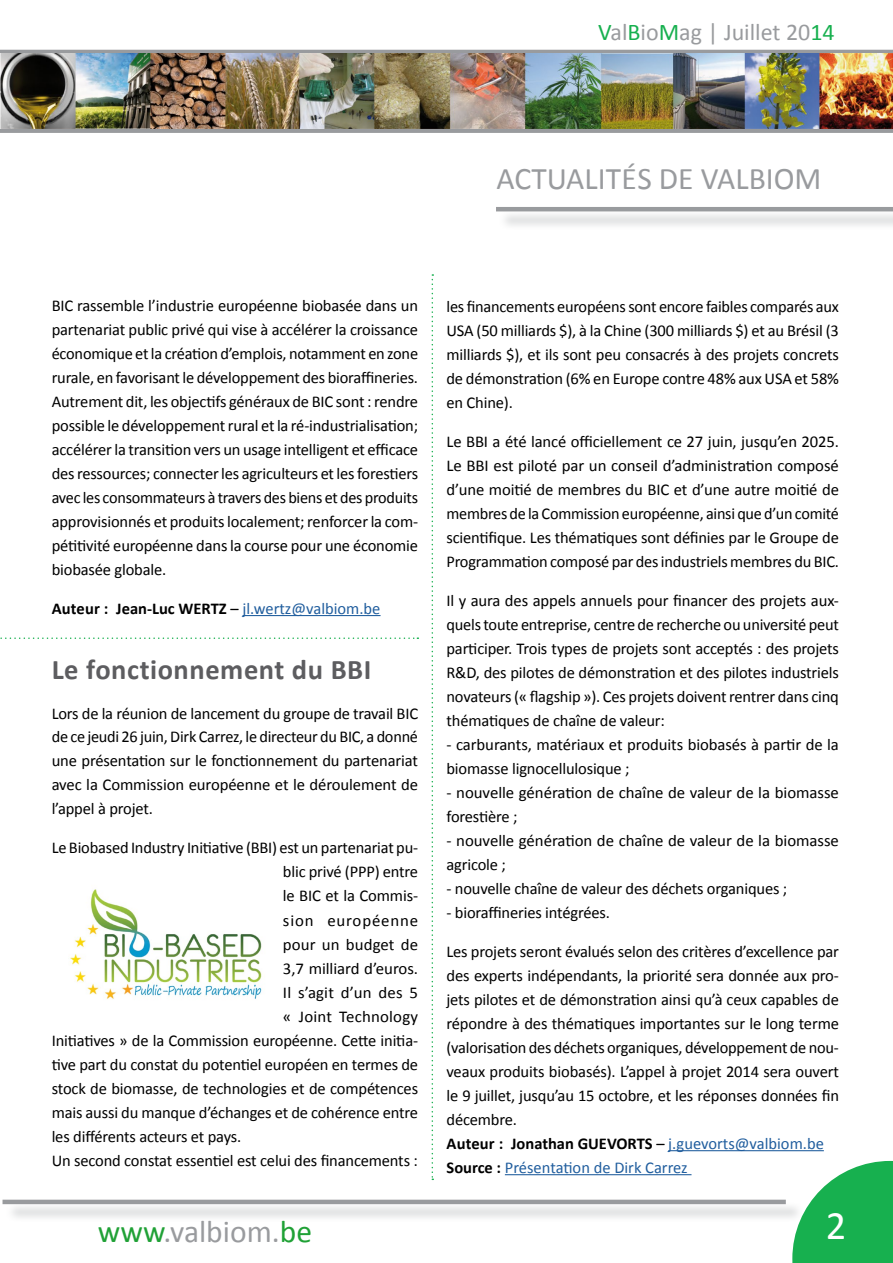
<style>
.page{position:relative;width:893px;height:1263px;background:#fff}
.page>*{position:absolute;margin:0;border:0;box-sizing:border-box;transform-origin:0 0}
.t1{font:40.5px "Calibri";color:#fff}
.t2{font:31.5px "Calibri";color:#999b9e}
.t3{font:700 28.5px "Calibri";letter-spacing:.02em;color:#5d5d60}
.t4{font:24px "Calibri";color:#999b9e}
.t5{font:16.5px/24px "Calibri";letter-spacing:-.01em;color:#000;text-align:justify}
.t6{font:700 16.5px "Calibri";color:#000}
.t7{font:16.5px "Calibri";letter-spacing:.01em;color:#000}
.t8{font:16.5px "Calibri";letter-spacing:.05em;color:#000}
.s1{color:#17b04f}
.s2{font-weight:400}
.s3{font-weight:400;color:#215e9e}
.s4{font-weight:700}
.s5{color:#215e9e}
.s6{color:#20a136}
</style>
<div class="page">
<svg style="left:792px;top:1161px;width:101px;height:102px"></svg>
<div style="left:5px;top:1202px;width:799px;height:21px;background:#b1b4b6;opacity:.75"></div>
<hr style="left:3px;top:1200px;width:783px;height:4px;background:#999b9e">
<div style="left:0;top:128px;width:893px;height:5px;background:#999b9e"></div>
<hr style="left:0;top:50px;width:893px;height:4px;background:#999b9e">
<img style="left:0;top:53px;width:893px;height:75px">
<div style="left:499px;top:209px;width:394px;height:21px;background:#b1b4b6;opacity:.75"></div>
<hr style="left:496px;top:207px;width:397px;height:4px;background:#999b9e">
<hr style="left:242px;top:615px;width:139px;height:1px;background:#215e9e">
<hr style="left:668px;top:1150px;width:156px;height:1px;background:#215e9e">
<hr style="left:505px;top:1174px;width:186px;height:1px;background:#215e9e">
<img style="left:70px;top:889px;width:192px;height:110px">
<svg style="left:0;top:637px;width:418px;height:2px"></svg>
<svg style="left:432px;top:274px;width:1px;height:906px"></svg>
<h3 class="t4" style="left:598px;top:17px;width:238px"><span class="s1">V</span>al<span class="s1">B</span>io<span class="s1">M</span>ag | Juillet 20<span class="s1">14</span></h3>
<h2 class="t2" style="left:496px;top:159px;width:327px">ACTUALITéS DE VALBIOM</h2>
<p class="t5" style="left:52px;top:293px;width:368px">BIC rassemble l’industrie européenne biobasée dans un partenariat public privé qui vise à accélérer la croissance économique et la création d’emplois, notamment en zone rurale, en favorisant le développement des bioraffineries.<br>Autrement dit, les objectifs généraux de BIC sont : rendre possible le développement rural et la ré-industrialisation; accélérer la transition vers un usage intelligent et efficace des ressources; connecter les agriculteurs et les forestiers avec les consommateurs à travers des biens et des produits approvisionnés et produits localement; renforcer la com&shy;pétitivité européenne dans la course pour une économie biobasée globale.</p>
<p class="t6" style="left:52px;top:598px;width:330px">Auteur : Jean-Luc WERTZ <span class="s2">–</span> <span class="s3">jl.wertz@valbiom.be</span></p>
<h3 class="t3" style="left:52px;top:652px;width:321px">Le fonctionnement du BBI</h3>
<p class="t5" style="left:52px;top:701px;width:368px">Lors de la réunion de lancement du groupe de travail BIC de ce jeudi 26 juin,Dirk Carrez, le directeur du BIC, a donné une présentation sur le fonctionnement du partenariat avec la Commission européenne et le déroulement de l’appel à projet.</p>
<p class="t5" style="left:52px;top:836px;width:368px">Le Biobased Industry Initiative (BBI) est un partenariat pu-</p>
<p class="t5" style="left:283px;top:860px;width:137px">blic privé (PPP) entre</p>
<p class="t5" style="left:283px;top:884px;width:137px">le BIC et la Commis-</p>
<p class="t8" style="left:283px;top:909px;width:137px">sion européenne</p>
<p class="t5" style="left:283px;top:932px;width:137px">pour un budget de</p>
<p class="t5" style="left:283px;top:956px;width:137px">3,7 milliard d’euros.</p>
<p class="t7" style="left:283px;top:981px;width:137px">Il s’agit d’un des 5</p>
<p class="t7" style="left:283px;top:1005px;width:137px">« Joint Technology</p>
<p class="t5" style="left:52px;top:1028px;width:368px">Initiatives » de la Commission européenne. Cette initia-</p>
<p class="t5" style="left:52px;top:1052px;width:368px">tive part du constat du potentiel européen en termes de</p>
<p class="t5" style="left:52px;top:1076px;width:368px">stock de biomasse, de technologies et de compétences</p>
<p class="t5" style="left:52px;top:1100px;width:368px">mais aussi du manque d’échanges et de cohérence entre</p>
<p class="t5" style="left:52px;top:1124px;width:191px">les différents acteurs et pays.</p>
<p class="t5" style="left:52px;top:1148px;width:368px">Un second constat essentiel est celui des financements :</p>
<p class="t5" style="left:446px;top:294px;width:394px">les financements européens sont encore faibles comparés aux USA (50 milliards $), à la Chine (300 milliards $) et au Brésil (3 milliards $), et ils sont peu consacrés à des projets concrets de démonstration (6% en Europe contre 48% aux USA et 58% en Chine).</p>
<p class="t5" style="left:446px;top:429px;width:394px">Le BBI a été lancé officiellement ce 27 juin, jusqu’en 2025.<br>Le BBI est piloté par un conseil d’administration composé d’une moitié de membres du BIC et d’une autre moitié de membres de la Commission européenne, ainsi que d’un comité scientifique. Les thématiques sont définies par le Groupe de Programmation composé par des industriels membres du BIC.</p>
<p class="t5" style="left:446px;top:588px;width:394px">Il y aura des appels annuels pour financer des projets aux&shy;quels toute entreprise, centre de recherche ou université peut participer. Trois types de projets sont acceptés : des projets R&amp;D, des pilotes de démonstration et des pilotes industriels novateurs (« flagship »). Ces projets doivent rentrer dans cinq thématiques de chaîne de valeur:</p>
<p class="t5" style="left:446px;top:732px;width:394px">- carburants, matériaux et produits biobasés à partir de la biomasse lignocellulosique ;</p>
<p class="t5" style="left:446px;top:780px;width:394px">- nouvelle génération de chaîne de valeur de la biomasse forestière ;</p>
<p class="t5" style="left:446px;top:828px;width:394px">- nouvelle génération de chaîne de valeur de la biomasse agricole ;</p>
<p class="t5" style="left:446px;top:876px;width:342px">- nouvelle chaîne de valeur des déchets organiques ;</p>
<p class="t5" style="left:446px;top:900px;width:165px">- bioraffineries intégrées.</p>
<p class="t5" style="left:446px;top:939px;width:394px;text-align:left">Les projets seront évalués selon des critères d’excellence par des experts indépendants, la priorité sera donnée aux pro&shy;jets pilotes et de démonstration ainsi qu’à ceux capables de répondre à des thématiques importantes sur le long terme (valorisation des déchets organiques, développement de nou&shy;veaux produits biobasés). L’appel à projet 2014 sera ouvert le 9 juillet, jusqu’au 15 octobre, et les réponses données fin décembre.<br><span class="s4">Auteur : Jonathan GUEVORTS</span> – <span class="s5">j.guevorts@valbiom.be </span><span class="s4">Source :</span> <span class="s5">Présentation de Dirk Carrez</span></p>
<h2 class="t2" style="left:98px;top:1212px;width:216px"><span class="s6">www</span>.valbiom.<span class="s6">be</span></h2>
<h1 class="t1" style="left:826px;top:1200px;width:22px">2</h1>
</div>
